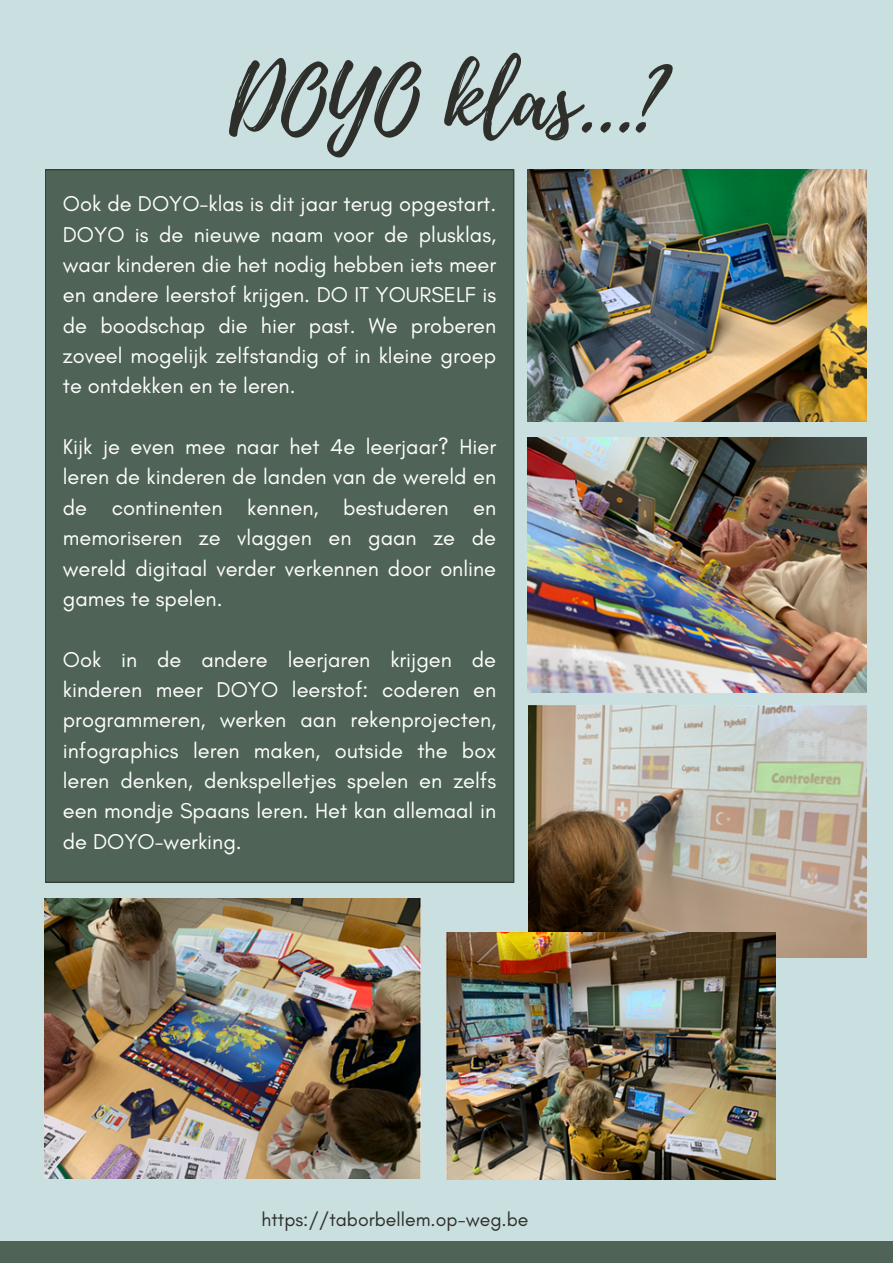
<style>
.page{position:relative;width:893px;height:1264px;background:#fff}
.page>*{position:absolute;margin:0;border:0;box-sizing:border-box;transform-origin:0 0}
.t1{font:85.5px "Playlist Script";color:#2e2e2a}
.t2{font:21.75px/30.3px "Glacial Indifference";color:#fff;text-align:justify}
.t3{font:19.5px "Glacial Indifference";color:#2e2e2a}
</style>
<div class="page">
<div style="left:0;top:0;width:892px;height:1262px;background:#cadfdf"></div>
<div style="left:45px;top:169px;width:469px;height:713px;background:#4f6456"></div>
<div style="left:0;top:1240px;width:892px;height:22px;background:#4f6456"></div>
<img style="left:528px;top:169px;width:338px;height:252px">
<img style="left:528px;top:437px;width:338px;height:255px">
<img style="left:528px;top:705px;width:338px;height:252px">
<img style="left:45px;top:898px;width:375px;height:280px">
<img style="left:446px;top:932px;width:329px;height:246px">
<p class="t1" style="left:229px;top:38px;width:436px">DOYO klas...?</p>
<p class="t2" style="left:63px;top:188px;width:435px">Ook de DOYO-klas is dit jaar terug opgestart.<br>DOYO is de nieuwe naam voor de plusklas, waar kinderen die het nodig hebben iets meer en andere leerstof krijgen. DO IT YOURSELF is de boodschap die hier past. We proberen zoveel mogelijk zelfstandig of in kleine groep te ontdekken en te leren.</p>
<p class="t2" style="left:63px;top:431px;width:435px">Kijk je even mee naar het 4e leerjaar? Hier leren de kinderen de landen van de wereld en de continenten kennen, bestuderen en memoriseren ze vlaggen en gaan ze de wereld digitaal verder verkennen door online games te spelen.</p>
<p class="t2" style="left:63px;top:644px;width:435px">Ook in de andere leerjaren krijgen de kinderen meer DOYO leerstof: coderen en programmeren, werken aan rekenprojecten, infographics leren maken, outside the box leren denken, denkspelletjes spelen en zelfs een mondje Spaans leren. Het kan allemaal in de DOYO-werking.</p>
<p class="t3" style="left:261px;top:1207px;width:268px">https://taborbellem.op-weg.be</p>
</div>
